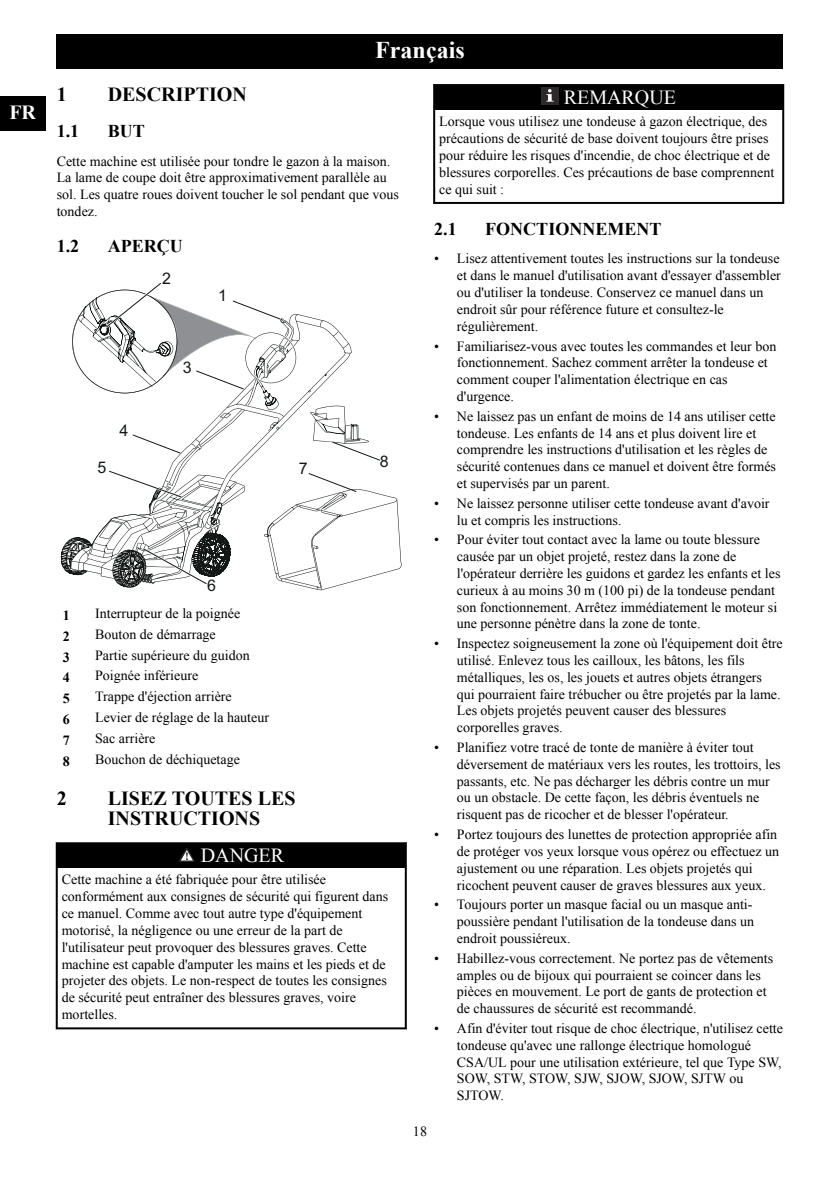
<style>
.page{position:relative;width:840px;height:1191px;background:#fff}
.page>*{position:absolute;margin:0;border:0;box-sizing:border-box;transform-origin:0 0}
.t1{font:700 24px "Times New Roman";color:#fff}
.t2{font:700 20px/20px "Times New Roman";color:#000}
.t3{font:20px "Times New Roman";color:#fff}
.t4{font:700 20px "Times New Roman";color:#fff}
.t5{font:700 18px "Times New Roman";color:#000}
.t6{font:16px "Arial";color:#131716}
.t7{font:14px/16.8px "Times New Roman";color:#000}
.t8{font:700 14px "Times New Roman";color:#000}
</style>
<div class="page">
<svg style="left:61px;top:283px;width:340px;height:307px"></svg>
<div style="left:58px;top:844px;width:346px;height:24px;background:#000"></div>
<svg style="left:179px;top:848px;width:16px;height:14px"></svg>
<hr style="left:56px;top:842px;width:349px;height:2px;background:#000">
<hr style="left:56px;top:842px;width:2px;height:26px;background:#000">
<hr style="left:404px;top:842px;width:2px;height:26px;background:#000">
<hr style="left:56px;top:1027px;width:349px;height:2px;background:#000">
<hr style="left:56px;top:868px;width:2px;height:161px;background:#000">
<hr style="left:404px;top:868px;width:2px;height:161px;background:#000">
<div style="left:435px;top:86px;width:346px;height:24px;background:#000"></div>
<div style="left:541px;top:87px;width:17px;height:17px;background:#2b292a"></div>
<svg style="left:546px;top:89px;width:7px;height:13px"></svg>
<hr style="left:433px;top:84px;width:349px;height:2px;background:#000">
<hr style="left:433px;top:84px;width:2px;height:26px;background:#000">
<hr style="left:781px;top:84px;width:2px;height:26px;background:#000">
<hr style="left:433px;top:202px;width:349px;height:2px;background:#000">
<hr style="left:433px;top:110px;width:2px;height:94px;background:#000">
<hr style="left:781px;top:110px;width:2px;height:94px;background:#000">
<div style="left:57px;top:34px;width:725px;height:34px;background:#000"></div>
<div style="left:0;top:96px;width:45px;height:34px;background:#000"></div>
<h2 class="t4" style="left:9px;top:101px;width:28px">FR</h2>
<h1 class="t1" style="left:375px;top:36px;width:91px">Français</h1>
<h2 class="t2" style="left:57px;top:84px;width:11px">1</h2>
<h2 class="t2" style="left:108px;top:84px;width:140px">DESCRIPTION</h2>
<p class="t5" style="left:57px;top:121px;width:24px">1.1</p>
<p class="t5" style="left:108px;top:121px;width:39px">BUT</p>
<p class="t7" style="left:57px;top:152px;width:343px">Cette machine est utilisée pour tondre le gazon à la maison.<br>La lame de coupe doit être approximativement parallèle au sol. Les quatre roues doivent toucher le sol pendant que vous tondez.</p>
<p class="t5" style="left:57px;top:236px;width:24px">1.2</p>
<p class="t5" style="left:108px;top:236px;width:76px">APERÇU</p>
<p class="t6" style="left:162px;top:269px;width:10px">2</p>
<p class="t6" style="left:218px;top:286px;width:10px">1</p>
<p class="t6" style="left:119px;top:421px;width:10px">4</p>
<p class="t6" style="left:183px;top:358px;width:10px">3</p>
<p class="t6" style="left:97px;top:458px;width:10px">5</p>
<p class="t6" style="left:298px;top:459px;width:10px">7</p>
<p class="t6" style="left:207px;top:576px;width:10px">6</p>
<p class="t6" style="left:380px;top:452px;width:10px">8</p>
<p class="t8" style="left:63px;top:607px;width:8px">1</p>
<p class="t7" style="left:95px;top:605px;width:147px">Interrupteur de la poignée</p>
<p class="t8" style="left:63px;top:628px;width:8px">2</p>
<p class="t7" style="left:95px;top:625px;width:122px">Bouton de démarrage</p>
<p class="t8" style="left:63px;top:649px;width:8px">3</p>
<p class="t7" style="left:95px;top:646px;width:156px">Partie supérieure du guidon</p>
<p class="t8" style="left:63px;top:670px;width:8px">4</p>
<p class="t7" style="left:95px;top:667px;width:105px">Poignée inférieure</p>
<p class="t8" style="left:63px;top:690px;width:8px">5</p>
<p class="t7" style="left:95px;top:688px;width:138px">Trappe d'éjection arrière</p>
<p class="t8" style="left:63px;top:711px;width:8px">6</p>
<p class="t7" style="left:95px;top:709px;width:175px">Levier de réglage de la hauteur</p>
<p class="t8" style="left:63px;top:732px;width:8px">7</p>
<p class="t7" style="left:95px;top:729px;width:62px">Sac arrière</p>
<p class="t8" style="left:63px;top:753px;width:8px">8</p>
<p class="t7" style="left:95px;top:750px;width:146px">Bouchon de déchiquetage</p>
<h2 class="t2" style="left:57px;top:788px;width:11px">2</h2>
<h2 class="t2" style="left:108px;top:788px;width:189px">LISEZ TOUTES LES<br>INSTRUCTIONS</h2>
<h2 class="t3" style="left:201px;top:844px;width:85px">DANGER</h2>
<p class="t7" style="left:62px;top:871px;width:328px">Cette machine a été fabriquée pour être utilisée conformément aux consignes de sécurité qui figurent dans ce manuel. Comme avec tout autre type d'équipement motorisé, la négligence ou une erreur de la part de l'utilisateur peut provoquer des blessures graves. Cette machine est capable d'amputer les mains et les pieds et de projeter des objets. Le non-respect de toutes les consignes de sécurité peut entraîner des blessures graves, voire mortelles.</p>
<h2 class="t3" style="left:563px;top:86px;width:114px">REMARQUE</h2>
<p class="t7" style="left:439px;top:113px;width:336px">Lorsque vous utilisez une tondeuse à gazon électrique, des précautions de sécurité de base doivent toujours être prises pour réduire les risques d'incendie, de choc électrique et de blessures corporelles. Ces précautions de base comprennent ce qui suit :</p>
<p class="t5" style="left:434px;top:219px;width:24px">2.1</p>
<p class="t5" style="left:485px;top:219px;width:178px">FONCTIONNEMENT</p>
<p class="t7" style="left:456px;top:250px;width:325px;text-indent:-23px">• Lisez attentivement toutes les instructions sur la tondeuse et dans le manuel d'utilisation avant d'essayer d'assembler ou d'utiliser la tondeuse. Conservez ce manuel dans un endroit sûr pour référence future et consultez-le régulièrement.</p>
<p class="t7" style="left:456px;top:337px;width:321px;text-indent:-23px">• Familiarisez-vous avec toutes les commandes et leur bon fonctionnement. Sachez comment arrêter la tondeuse et comment couper l'alimentation électrique en cas d'urgence.</p>
<p class="t7" style="left:456px;top:407px;width:320px;text-indent:-23px">• Ne laissez pas un enfant de moins de 14 ans utiliser cette tondeuse. Les enfants de 14 ans et plus doivent lire et comprendre les instructions d'utilisation et les règles de sécurité contenues dans ce manuel et doivent être formés et supervisés par un parent.</p>
<p class="t7" style="left:456px;top:494px;width:314px;text-indent:-23px">• Ne laissez personne utiliser cette tondeuse avant d'avoir lu et compris les instructions.</p>
<p class="t7" style="left:456px;top:531px;width:325px;text-indent:-23px">• Pour éviter tout contact avec la lame ou toute blessure causée par un objet projeté, restez dans la zone de l'opérateur derrière les guidons et gardez les enfants et les curieux à au moins 30 m (100 pi) de la tondeuse pendant son fonctionnement. Arrêtez immédiatement le moteur si une personne pénètre dans la zone de tonte.</p>
<p class="t7" style="left:456px;top:635px;width:327px;text-indent:-23px">• Inspectez soigneusement la zone où l'équipement doit être utilisé. Enlevez tous les cailloux, les bâtons, les fils métalliques, les os, les jouets et autres objets étrangers qui pourraient faire trébucher ou être projetés par la lame.<br>Les objets projetés peuvent causer des blessures corporelles graves.</p>
<p class="t7" style="left:456px;top:739px;width:325px;text-indent:-23px">• Planifiez votre tracé de tonte de manière à éviter tout déversement de matériaux vers les routes, les trottoirs, les passants, etc. Ne pas décharger les débris contre un mur ou un obstacle. De cette façon, les débris éventuels ne risquent pas de ricocher et de blesser l'opérateur.</p>
<p class="t7" style="left:456px;top:826px;width:324px;text-indent:-23px">• Portez toujours des lunettes de protection appropriée afin de protéger vos yeux lorsque vous opérez ou effectuez un ajustement ou une réparation. Les objets projetés qui ricochent peuvent causer de graves blessures aux yeux.</p>
<p class="t7" style="left:456px;top:896px;width:298px;text-align:justify;text-indent:-23px">• Toujours porter un masque facial ou un masque anti&shy;poussière pendant l'utilisation de la tondeuse dans un endroit poussiéreux.</p>
<p class="t7" style="left:456px;top:949px;width:318px;text-indent:-23px">• Habillez-vous correctement. Ne portez pas de vêtements amples ou de bijoux qui pourraient se coincer dans les pièces en mouvement. Le port de gants de protection et de chaussures de sécurité est recommandé.</p>
<p class="t7" style="left:456px;top:1019px;width:327px;text-indent:-23px">• Afin d'éviter tout risque de choc électrique, n'utilisez cette tondeuse qu'avec une rallonge électrique homologué CSA/UL pour une utilisation extérieure, tel que Type SW, SOW, STW, STOW, SJW, SJOW, SJOW, SJTW ou SJTOW.</p>
<p class="t7" style="left:413px;top:1122px;width:15px">18</p>
</div>
